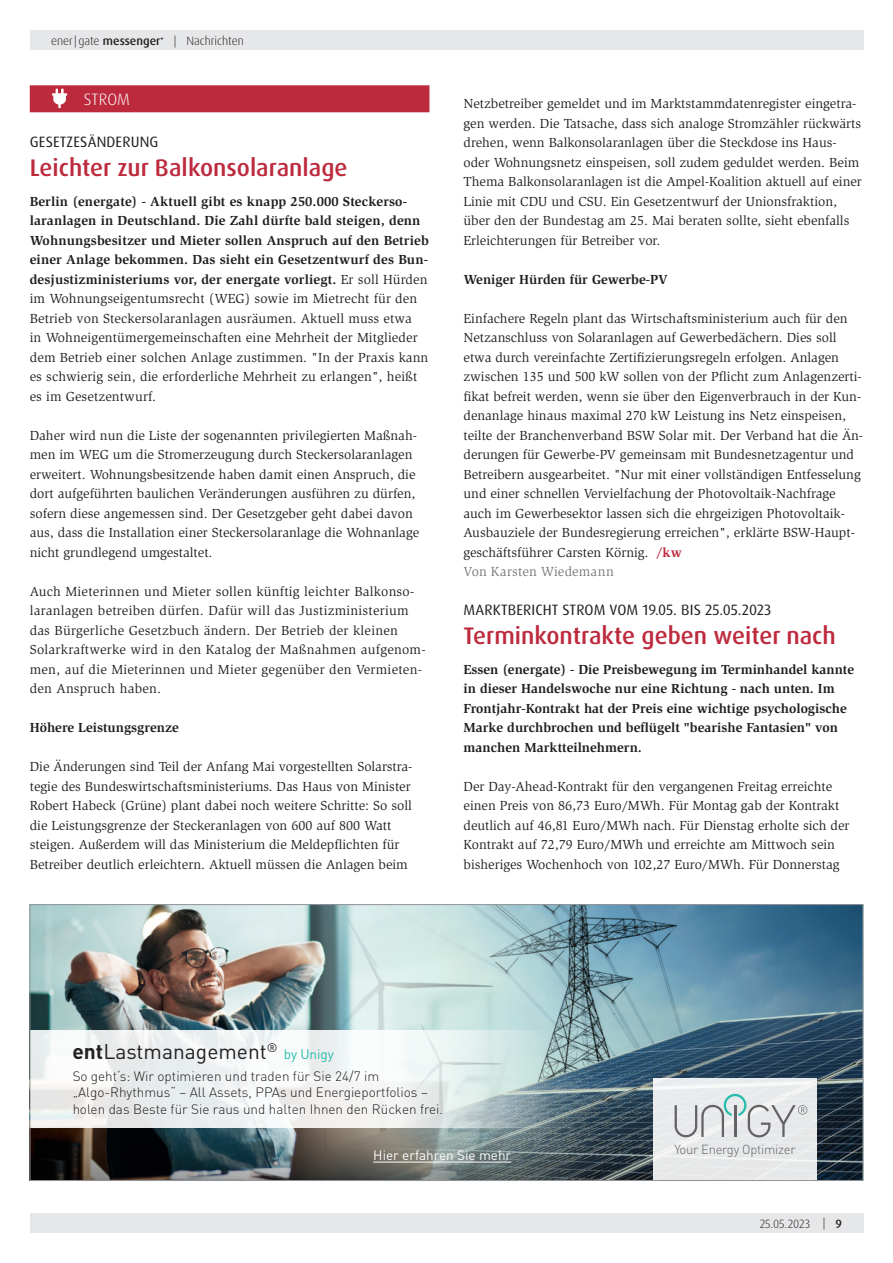
<style>
.page{position:relative;width:893px;height:1263px;background:#fff}
.page>*{position:absolute;margin:0;border:0;box-sizing:border-box;transform-origin:0 0}
.Headline{font:500 24px "Dax Pro";color:#bd293d}
.t1{font:21px "DIN";color:#231f20}
.Rubrikzeile{font:300 16.5px "Dax Pro";color:#fff}
.Dachzeile{font:15px "Dax Pro";letter-spacing:.01em;color:#231f20}
.Fließtext{font:13.5px/19.5px "Slimbach Std";color:#231f20}
.Fließtext-2{font:13.5px/19.5px "Slimbach Std";letter-spacing:.02em;color:#231f20}
.Fließtext-3{font:700 13.5px/19.5px "Slimbach Std";color:#231f20}
.t2{font:300 13.5px/16.2px "DIN";color:#231f20}
.Zwischenüberschrift{font:700 13.5px "Slimbach Std";color:#231f20}
.Autor{font:13.5px "Slimbach Std";letter-spacing:.015em;color:#76787b}
.t3{font:13.5px "DIN";color:#fff}
.t4{font:13.5px "DIN";color:#25bcac}
.t5{font:300 12.9px "DIN";letter-spacing:-.02em;color:#636366}
.t6{font:300 12px "Dax Pro";color:#231f20}
.s1{font-weight:500}
.s2{font-weight:700}
.s3{font-weight:700;color:#bd293d}
</style>
<div class="page">
<div style="left:30px;top:1214px;width:833px;height:19px;background:#e6e7e9"></div>
<div style="left:30px;top:30px;width:833px;height:20px;background:#e6e7e9"></div>
<div style="left:30px;top:85px;width:399px;height:27px;background:#bd293d"></div>
<svg style="left:52px;top:89px;width:15px;height:19px"></svg>
<img style="left:32px;top:906px;width:829px;height:273px">
<hr style="left:373px;top:1162px;width:138px;height:1px;background:#fff">
<svg style="left:32px;top:1030px;width:521px;height:97px;fill:#ebf0f0"></svg>
<svg style="left:654px;top:1079px;width:163px;height:100px;background:#e9eaeb"></svg>
<svg style="left:675px;top:1094px;width:132px;height:43px;background:#d2d7d8"></svg>
<p class="t6" style="left:51px;top:33px;width:194px">ener|gate <span class="s1">messenger</span><sup>+</sup> | Nachrichten</p>
<p class="Rubrikzeile" style="left:84px;top:89px;width:48px">STROM</p>
<p class="Dachzeile" style="left:30px;top:132px;width:130px">GESETZESÄNDERUNG</p>
<p class="Headline" style="left:30px;top:152px;width:319px">Leichter zur Balkonsolaranlage</p>
<p class="Fließtext" style="left:30px;top:191px;width:400px"><span class="s2">Berlin (energate) - Aktuell gibt es knapp 250.000 Steckerso&shy;laranlagen in Deutschland. Die Zahl dürfte bald steigen, denn Wohnungsbesitzer und Mieter sollen Anspruch auf den Betrieb einer Anlage bekommen. Das sieht ein Gesetzentwurf des Bun&shy;desjustizministeriums vor, der energate vorliegt.</span> Er soll Hürden im Wohnungseigentumsrecht (WEG) sowie im Mietrecht für den Betrieb von Steckersolaranlagen ausräumen. Aktuell muss etwa<br>in Wohneigentümergemeinschaften eine Mehrheit der Mitglieder dem Betrieb einer solchen Anlage zustimmen. "In der Praxis kann es schwierig sein, die erforderliche Mehrheit zu erlangen", heißt es im Gesetzentwurf.</p>
<p class="Fließtext" style="left:30px;top:425px;width:391px">Daher wird nun die Liste der sogenannten privilegierten Maßnah&shy;men im WEG um die Stromerzeugung durch Steckersolaranlagen erweitert. Wohnungsbesitzende haben damit einen Anspruch, die dort aufgeführten baulichen Veränderungen ausführen zu dürfen, sofern diese angemessen sind. Der Gesetzgeber geht dabei davon aus, dass die Installation einer Steckersolaranlage die Wohnanlage nicht grundlegend umgestaltet.</p>
<p class="Fließtext-2" style="left:30px;top:581px;width:397px">Auch Mieterinnen und Mieter sollen künftig leichter Balkonso&shy;laranlagen betreiben dürfen. Dafür will das Justizministerium das Bürgerliche Gesetzbuch ändern. Der Betrieb der kleinen Solarkraftwerke wird in den Katalog der Maßnahmen aufgenom&shy;men, auf die Mieterinnen und Mieter gegenüber den Vermieten&shy;den Anspruch haben.</p>
<p class="Zwischenüberschrift" style="left:30px;top:719px;width:150px">Höhere Leistungsgrenze</p>
<p class="Fließtext" style="left:30px;top:757px;width:384px">Die Änderungen sind Teil der Anfang Mai vorgestellten Solarstra&shy;tegie des Bundeswirtschaftsministeriums. Das Haus von Minister Robert Habeck (Grüne) plant dabei noch weitere Schritte: So soll die Leistungsgrenze der Steckeranlagen von 600 auf 800 Watt steigen. Außerdem will das Ministerium die Meldepflichten für Betreiber deutlich erleichtern. Aktuell müssen die Anlagen beim</p>
<p class="Fließtext" style="left:463px;top:94px;width:400px">Netzbetreiber gemeldet und im Marktstammdatenregister eingetra&shy;gen werden. Die Tatsache, dass sich analoge Stromzähler rückwärts drehen, wenn Balkonsolaranlagen über die Steckdose ins Haus&shy;oder Wohnungsnetz einspeisen, soll zudem geduldet werden. Beim Thema Balkonsolaranlagen ist die Ampel-Koalition aktuell auf einer Linie mit CDU und CSU. Ein Gesetzentwurf der Unionsfraktion, über den der Bundestag am 25. Mai beraten sollte, sieht ebenfalls Erleichterungen für Betreiber vor.</p>
<p class="Zwischenüberschrift" style="left:463px;top:271px;width:206px">Weniger Hürden für Gewerbe-PV</p>
<p class="Fließtext" style="left:463px;top:308px;width:401px">Einfachere Regeln plant das Wirtschaftsministerium auch für den Netzanschluss von Solaranlagen auf Gewerbedächern. Dies soll etwa durch vereinfachte Zertifizierungsregeln erfolgen. Anlagen zwischen 135 und 500 kW sollen von der Pflicht zum Anlagenzerti&shy;fikat befreit werden, wenn sie über den Eigenverbrauch in der Kun&shy;denanlage hinaus maximal 270 kW Leistung ins Netz einspeisen, teilte der Branchenverband BSW Solar mit. Der Verband hat die Än&shy;derungen für Gewerbe-PV gemeinsam mit Bundesnetzagentur und Betreibern ausgearbeitet. "Nur mit einer vollständigen Entfesselung und einer schnellen Vervielfachung der Photovoltaik-Nachfrage auch im Gewerbesektor lassen sich die ehrgeizigen Photovoltaik-Ausbauziele der Bundesregierung erreichen", erklärte BSW-Haupt&shy;geschäftsführer Carsten Körnig. <span class="s3">/kw</span></p>
<p class="Autor" style="left:463px;top:564px;width:152px">Von Karsten Wiedemann</p>
<p class="Dachzeile" style="left:464px;top:600px;width:309px">MARKTBERICHT STROM VOM 19.05. BIS 25.05.2023</p>
<p class="Headline" style="left:463px;top:620px;width:374px">Terminkontrakte geben weiter nach</p>
<p class="Fließtext-3" style="left:463px;top:659px;width:392px">Essen (energate) - Die Preisbewegung im Terminhandel kannte in dieser Handelswoche nur eine Richtung - nach unten. Im Frontjahr-Kontrakt hat der Preis eine wichtige psychologische Marke durchbrochen und beflügelt "bearishe Fantasien" von manchen Marktteilnehmern.</p>
<p class="Fließtext" style="left:463px;top:776px;width:387px">Der Day-Ahead-Kontrakt für den vergangenen Freitag erreichte einen Preis von 86,73 Euro/MWh. Für Montag gab der Kontrakt deutlich auf 46,81 Euro/MWh nach. Für Dienstag erholte sich der Kontrakt auf 72,79 Euro/MWh und erreichte am Mittwoch sein bisheriges Wochenhoch von 102,27 Euro/MWh. Für Donnerstag</p>
<h2 class="t1" style="left:72px;top:1044px;width:207px"><span class="s2">ent</span>Lastmanagement<sup>®</sup></h2>
<p class="t4" style="left:284px;top:1049px;width:52px">by Unigy</p>
<p class="t2" style="left:72px;top:1069px;width:372px">So geht‘s: Wir optimieren und traden für Sie 24/7 im „Algo-Rhythmus“ – All Assets, PPAs und Energieportfolios – holen das Beste für Sie raus und halten Ihnen den Rücken frei.</p>
<p class="t3" style="left:373px;top:1150px;width:139px">Hier erfahren Sie mehr</p>
<p class="t5" style="left:674px;top:1144px;width:123px">Your Energy Optimizer</p>
<p class="t6" style="left:760px;top:1216px;width:52px">25.05.2023</p>
<p class="t6" style="left:823px;top:1215px;width:21px">| <span class="s1">9</span></p>
</div>
